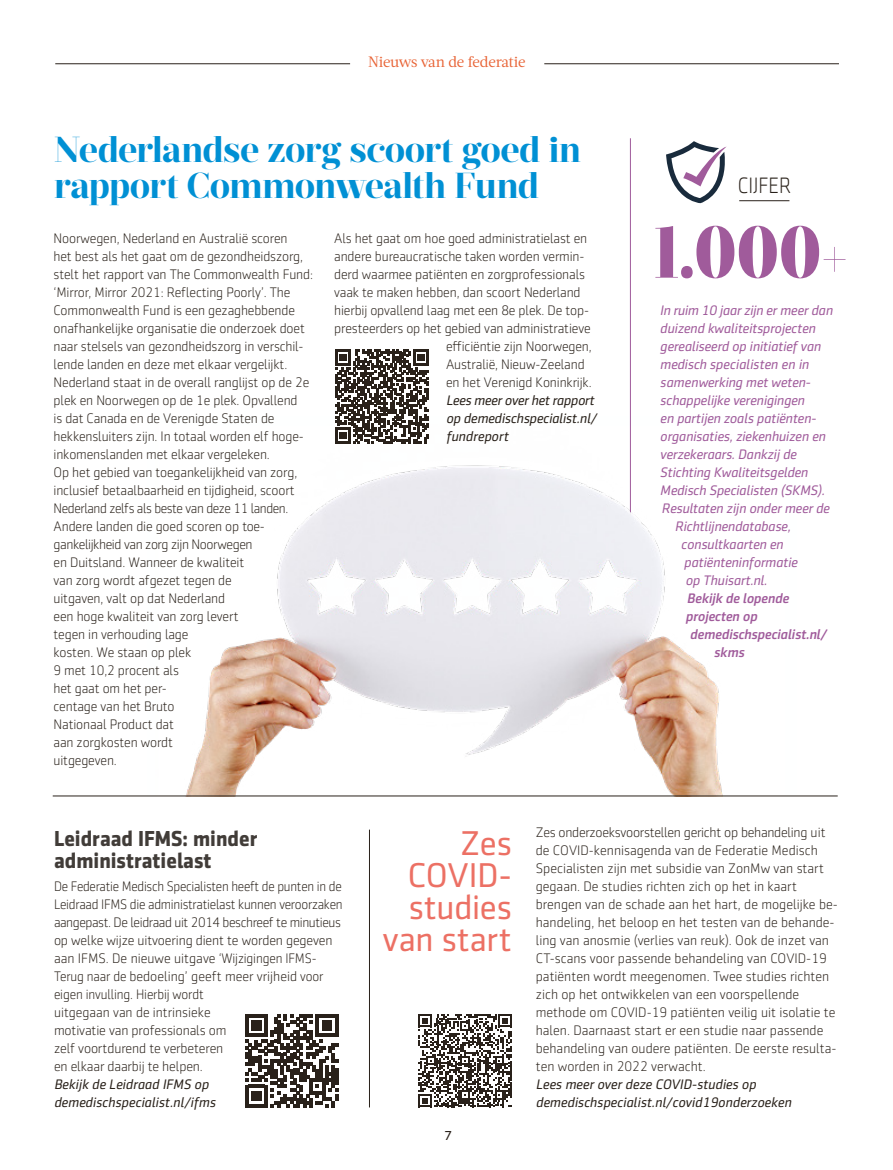
<style>
.page{position:relative;width:893px;height:1170px;background:#fff}
.page>*{position:absolute;margin:0;border:0;box-sizing:border-box;transform-origin:0 0}
.t1{font:900 73.2px "Prumo Display";color:#a05b9b;scale:.88 1}
.t2{font:700 36px/36px "Prumo Display";letter-spacing:-.015em;color:#0090d4}
.t3{font:34.8px/31.8px "Sentico Sans DT";letter-spacing:-.005em;color:#ec7064;text-align:right}
.t4{font:300 22.5px "Sentico Sans DT";color:#29211a;scale:.9 1}
.t5{font:700 21.9px/21.8px "Sentico Sans DT";color:#413c38;scale:.96 1}
.t6{font:15px "Acta";letter-spacing:-.015em;color:#e86234}
.t7{font:300 13.95px/18px "Sentico Sans DT";letter-spacing:-.01em;color:#29211a}
.t8{font:300 13.95px/18px "Sentico Sans DT";letter-spacing:-.01em;color:#29211a;scale:.95 1}
.t9{font:italic 13.95px "Sentico Sans DT";letter-spacing:-.01em;color:#a05b9b}
.t10{font:italic 13.95px/18px "Sentico Sans DT";color:#29211a}
.t11{font:italic 500 13.95px "Sentico Sans DT";letter-spacing:-.01em;color:#a05b9b}
.t12{font:12.75px "Museo Sans 500";color:#29211a}
</style>
<div class="page">
<hr style="left:739px;top:200px;width:50px;height:1px;background:#29211a">
<hr style="left:630px;top:138px;width:1px;height:436px;background:#a05b9b">
<img style="left:186px;top:417px;width:537px;height:378px">
<hr style="left:55px;top:63px;width:295px;height:1px;background:#29211a">
<hr style="left:544px;top:63px;width:295px;height:1px;background:#29211a">
<hr style="left:369px;top:829px;width:1px;height:278px;background:#29211a">
<hr style="left:53px;top:795px;width:785px;height:1px;background:#29211a">
<svg style="left:335px;top:349px;width:94px;height:94px"></svg>
<svg style="left:418px;top:1014px;width:94px;height:93px"></svg>
<svg style="left:666px;top:141px;width:61px;height:62px"></svg>
<svg style="left:245px;top:1014px;width:93px;height:93px"></svg>
<p class="t6" style="left:368px;top:53px;width:159px">Nieuws van de federatie</p>
<h2 class="t2" style="left:54px;top:133px;width:529px">Nederlandse zorg scoort goed in rapport Commonwealth Fund</h2>
<p class="t7" style="left:54px;top:229px;width:261px">Noorwegen, Nederland en Australië scoren<br>het best als het gaat om de gezondheidszorg, stelt het rapport van The Commonwealth Fund: ‘Mirror, Mirror 2021: Reflecting Poorly’. The Commonwealth Fund is een gezaghebbende onafhankelijke organisatie die onderzoek doet naar stelsels van gezondheidszorg in verschil&shy;lende landen en deze met elkaar vergelijkt.<br>Nederland staat in de overall ranglijst op de 2e plek en Noorwegen op de 1e plek. Opvallend<br>is dat Canada en de Verenigde Staten de hekkensluiters zijn. In totaal worden elf hoge&shy;inkomenslanden met elkaar vergeleken.<br>Op het gebied van toegankelijkheid van zorg, inclusief betaalbaarheid en tijdigheid, scoort Nederland zelfs als beste van deze 11 landen.<br>Andere landen die goed scoren op toe&shy;gankelijkheid van zorg zijn Noorwegen<br>en Duitsland. Wanneer de kwaliteit<br>van zorg wordt afgezet tegen de<br>uitgaven, valt op dat Nederland<br>een hoge kwaliteit van zorg levert<br>tegen in verhouding lage<br>kosten. We staan op plek<br>9 met 10,2 procent als<br>het gaat om het per-<br>centage van het Bruto<br>Nationaal Product dat<br>aan zorgkosten wordt<br>uitgegeven.</p>
<p class="t7" style="left:334px;top:229px;width:255px">Als het gaat om hoe goed administratielast en</p>
<p class="t7" style="left:334px;top:247px;width:252px">andere bureaucratische taken worden vermin-</p>
<p class="t7" style="left:334px;top:265px;width:252px">derd waarmee patiënten en zorgprofessionals</p>
<p class="t7" style="left:334px;top:283px;width:248px">vaak te maken hebben, dan scoort Nederland</p>
<p class="t7" style="left:334px;top:301px;width:256px">hierbij opvallend laag met een 8e plek. De top-</p>
<p class="t7" style="left:334px;top:319px;width:258px">presteerders op het gebied van administratieve</p>
<p class="t7" style="left:446px;top:337px;width:147px">efficiëntie zijn Noorwegen,</p>
<p class="t7" style="left:446px;top:355px;width:140px">Australië, Nieuw-Zeeland</p>
<p class="t7" style="left:446px;top:373px;width:147px">en het Verenigd Koninkrijk.</p>
<p class="t10" style="left:446px;top:391px;width:152px">Lees meer over het rapport op demedischspecialist.nl/ fundreport</p>
<h3 class="t4" style="left:738px;top:174px;width:61px">CIJFER</h3>
<h1 class="t1" style="left:654px;top:207px;width:222px">1.000+</h1>
<p class="t9" style="left:660px;top:302px;width:174px">In ruim 10 jaar zijn er meer dan</p>
<p class="t9" style="left:660px;top:320px;width:157px">duizend kwaliteitsprojecten</p>
<p class="t9" style="left:660px;top:338px;width:162px">gerealiseerd op initiatief van</p>
<p class="t9" style="left:660px;top:356px;width:150px">medisch specialisten en in</p>
<p class="t9" style="left:660px;top:374px;width:152px">samenwerking met weten-</p>
<p class="t9" style="left:660px;top:392px;width:146px">schappelijke verenigingen</p>
<p class="t9" style="left:660px;top:410px;width:158px">en partijen zoals patiënten-</p>
<p class="t9" style="left:660px;top:428px;width:167px">organisaties, ziekenhuizen en</p>
<p class="t9" style="left:660px;top:446px;width:138px">verzekeraars. Dankzij de</p>
<p class="t9" style="left:660px;top:464px;width:149px">Stichting Kwaliteitsgelden</p>
<p class="t9" style="left:660px;top:482px;width:166px">Medisch Specialisten (SKMS).</p>
<p class="t9" style="left:661px;top:500px;width:170px">Resultaten zijn onder meer de</p>
<p class="t9" style="left:675px;top:518px;width:117px">Richtlijnendatabase,</p>
<p class="t9" style="left:681px;top:536px;width:104px">consultkaarten en</p>
<p class="t9" style="left:684px;top:554px;width:115px">patiënteninformatie</p>
<p class="t9" style="left:685px;top:572px;width:83px">op Thuisart.nl.</p>
<p class="t11" style="left:687px;top:590px;width:103px">Bekijk de lopende</p>
<p class="t11" style="left:685px;top:608px;width:73px">projecten op</p>
<p class="t11" style="left:690px;top:626px;width:138px">demedischspecialist.nl/</p>
<p class="t11" style="left:714px;top:644px;width:32px">skms</p>
<h3 class="t5" style="left:54px;top:827px;width:213px">Leidraad IFMS: minder administratielast</h3>
<p class="t8" style="left:54px;top:877px;width:305px">De Federatie Medisch Specialisten heeft de punten in de Leidraad IFMS die administratielast kunnen veroorzaken aangepast. De leidraad uit 2014 beschreef te minutieus op welke wijze uitvoering dient te worden gegeven aan IFMS. De nieuwe uitgave ‘Wijzigingen IFMS-Terug naar de bedoeling’ geeft meer vrijheid voor eigen invulling. Hierbij wordt<br>uitgegaan van de intrinsieke<br>motivatie van professionals om<br>zelf voortdurend te verbeteren<br>en elkaar daarbij te helpen.</p>
<p class="t10" style="left:54px;top:1075px;width:163px">Bekijk de Leidraad IFMS op demedischspecialist.nl/ifms</p>
<h3 class="t3" style="left:383px;top:827px;width:130px">Zes<br>COVID&shy;studies van start</h3>
<p class="t7" style="left:536px;top:823px;width:303px">Zes onderzoeksvoorstellen gericht op behandeling uit de COVID-kennisagenda van de Federatie Medisch Specialisten zijn met subsidie van ZonMw van start gegaan. De studies richten zich op het in kaart brengen van de schade aan het hart, de mogelijke be&shy;handeling, het beloop en het testen van de behande&shy;ling van anosmie (verlies van reuk). Ook de inzet van CT-scans voor passende behandeling van COVID-19 patiënten wordt meegenomen. Twee studies richten zich op het ontwikkelen van een voorspellende methode om COVID-19 patiënten veilig uit isolatie te halen. Daarnaast start er een studie naar passende behandeling van oudere patiënten. De eerste resulta&shy;ten worden in 2022 verwacht.</p>
<p class="t10" style="left:536px;top:1075px;width:257px">Lees meer over deze COVID-studies op demedischspecialist.nl/covid19onderzoeken</p>
<p class="t12" style="left:445px;top:1128px;width:8px">7</p>
</div>
